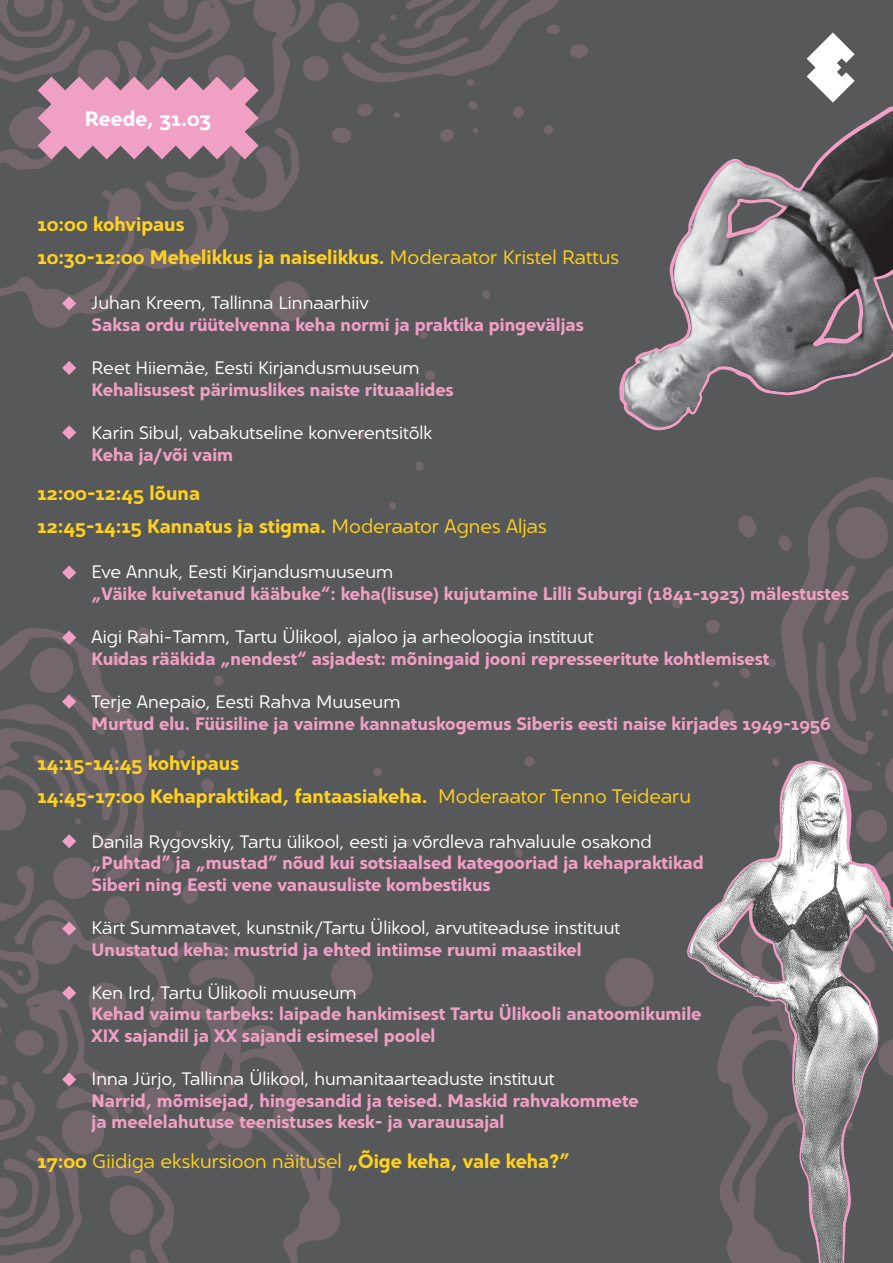
<style>
.page{position:relative;width:893px;height:1263px;background:#57585a}
.page>*{position:absolute;margin:0;border:0;box-sizing:border-box;transform-origin:0 0}
.t1{font:700 21px "Aestii";color:#fff}
.t2{font:700 19.5px/33px "Aestii";color:#fed11f}
.t3{font:19.5px "Aestii";color:#fed11f}
.t4{font:700 18px/21.6px "Aestii";color:#f09fc5}
.t5{font:18px "Aestii";color:#fff}
.s1{font-weight:400}
.s2{font-weight:700}
</style>
<div class="page">
<svg style="left:0;top:231px;width:228px;height:97px"></svg>
<svg style="left:269px;top:281px;width:40px;height:40px"></svg>
<svg style="left:570px;top:44px;width:18px;height:14px"></svg>
<svg style="left:482px;top:291px;width:8px;height:8px"></svg>
<svg style="left:420px;top:332px;width:8px;height:6px"></svg>
<svg style="left:357px;top:431px;width:9px;height:8px"></svg>
<svg style="left:389px;top:502px;width:7px;height:8px"></svg>
<svg style="left:255px;top:1025px;width:85px;height:238px"></svg>
<svg style="left:331px;top:954px;width:42px;height:42px"></svg>
<svg style="left:373px;top:768px;width:9px;height:8px"></svg>
<svg style="left:405px;top:839px;width:7px;height:8px"></svg>
<svg style="left:425px;top:370px;width:10px;height:10px"></svg>
<svg style="left:415px;top:461px;width:9px;height:10px"></svg>
<svg style="left:605px;top:958px;width:49px;height:49px"></svg>
<svg style="left:739px;top:515px;width:17px;height:22px"></svg>
<svg style="left:719px;top:709px;width:15px;height:17px"></svg>
<svg style="left:706px;top:620px;width:14px;height:13px"></svg>
<svg style="left:671px;top:597px;width:12px;height:12px"></svg>
<svg style="left:740px;top:668px;width:11px;height:10px"></svg>
<svg style="left:524px;top:756px;width:11px;height:11px"></svg>
<svg style="left:515px;top:848px;width:8px;height:9px"></svg>
<svg style="left:712px;top:681px;width:7px;height:6px"></svg>
<svg style="left:767px;top:477px;width:126px;height:283px"></svg>
<svg style="left:0;top:0;width:560px;height:231px"></svg>
<svg style="left:62px;top:296px;width:14px;height:14px"></svg>
<svg style="left:62px;top:361px;width:14px;height:14px"></svg>
<svg style="left:62px;top:425px;width:14px;height:15px"></svg>
<svg style="left:62px;top:565px;width:14px;height:15px"></svg>
<svg style="left:0;top:627px;width:255px;height:636px"></svg>
<svg style="left:619px;top:32px;width:274px;height:398px"></svg>
<img style="left:623px;top:114px;width:270px;height:314px">
<svg style="left:813px;top:289px;width:50px;height:58px"></svg>
<svg style="left:726px;top:199px;width:61px;height:39px"></svg>
<svg style="left:687px;top:760px;width:206px;height:196px"></svg>
<img style="left:688px;top:763px;width:190px;height:500px">
<svg style="left:717px;top:851px;width:176px;height:227px"></svg>
<p class="t1" style="left:85px;top:103px;width:128px">Reede, 31.03</p>
<p class="t2" style="left:38px;top:207px;width:583px">10:00 kohvipaus<br>10:30-12:00 Mehelikkus ja naiselikkus. <span class="s1">Moderaator Kristel Rattus</span></p>
<p class="t5" style="left:92px;top:292px;width:279px">Juhan Kreem, Tallinna Linnaarhiiv</p>
<p class="t4" style="left:92px;top:313px;width:494px">Saksa ordu rüütelvenna keha normi ja praktika pingeväljas</p>
<p class="t5" style="left:92px;top:357px;width:329px">Reet Hiiemäe, Eesti Kirjandusmuuseum</p>
<p class="t4" style="left:92px;top:377px;width:363px">Kehalisusest pärimuslikes naiste rituaalides</p>
<p class="t5" style="left:92px;top:421px;width:342px">Karin Sibul, vabakutseline konverentsitõlk</p>
<p class="t4" style="left:92px;top:442px;width:143px">Keha ja/või vaim</p>
<p class="t2" style="left:38px;top:476px;width:511px">12:00-12:45 lõuna<br>12:45-14:15 Kannatus ja stigma. <span class="s1">Moderaator Agnes Aljas</span></p>
<p class="t5" style="left:92px;top:561px;width:303px">Eve Annuk, Eesti Kirjandusmuuseum</p>
<p class="t4" style="left:92px;top:582px;width:759px">„Väike kuivetanud kääbuke“: keha(lisuse) kujutamine Lilli Suburgi (1841-1923) mälestustes</p>
<p class="t5" style="left:92px;top:626px;width:504px">Aigi Rahi-Tamm, Tartu Ülikool, ajaloo ja arheoloogia instituut</p>
<p class="t4" style="left:92px;top:647px;width:679px">Kuidas rääkida „nendest“ asjadest: mõningaid jooni represseeritute kohtlemisest</p>
<p class="t5" style="left:92px;top:691px;width:310px">Terje Anepaio, Eesti Rahva Muuseum</p>
<p class="t4" style="left:92px;top:711px;width:741px">Murtud elu. Füüsiline ja vaimne kannatuskogemus Siberis eesti naise kirjades 1949-1956</p>
<p class="t2" style="left:38px;top:745px;width:655px">14:15-14:45 kohvipaus<br>14:45-17:00 Kehapraktikad, fantaasiakeha. <span class="s1">Moderaator Tenno Teidearu</span></p>
<p class="t5" style="left:92px;top:830px;width:562px">Danila Rygovskiy, Tartu ülikool, eesti ja võrdleva rahvaluule osakond</p>
<p class="t4" style="left:92px;top:851px;width:614px">„Puhtad” ja „mustad” nõud kui sotsiaalsed kategooriad ja kehapraktikad<br>Siberi ning Eesti vene vanausuliste kombestikus</p>
<p class="t5" style="left:92px;top:916px;width:530px">Kärt Summatavet, kunstnik/Tartu Ülikool, arvutiteaduse instituut</p>
<p class="t4" style="left:92px;top:937px;width:492px">Unustatud keha: mustrid ja ehted intiimse ruumi maastikel</p>
<p class="t5" style="left:92px;top:981px;width:267px">Ken Ird, Tartu Ülikooli muuseum</p>
<p class="t4" style="left:92px;top:1002px;width:611px">Kehad vaimu tarbeks: laipade hankimisest Tartu Ülikooli anatoomikumile<br>XIX sajandil ja XX sajandi esimesel poolel</p>
<p class="t5" style="left:92px;top:1068px;width:464px">Inna Jürjo, Tallinna Ülikool, humanitaarteaduste instituut</p>
<p class="t4" style="left:92px;top:1088px;width:548px">Narrid, mõmisejad, hingesandid ja teised. Maskid rahvakommete ja meelelahutuse teenistuses kesk- ja varauusajal</p>
<p class="t3" style="left:38px;top:1149px;width:533px"><span class="s2">17:00</span> Giidiga ekskursioon näitusel <span class="s2">„Õige keha, vale keha?”</span></p>
</div>
